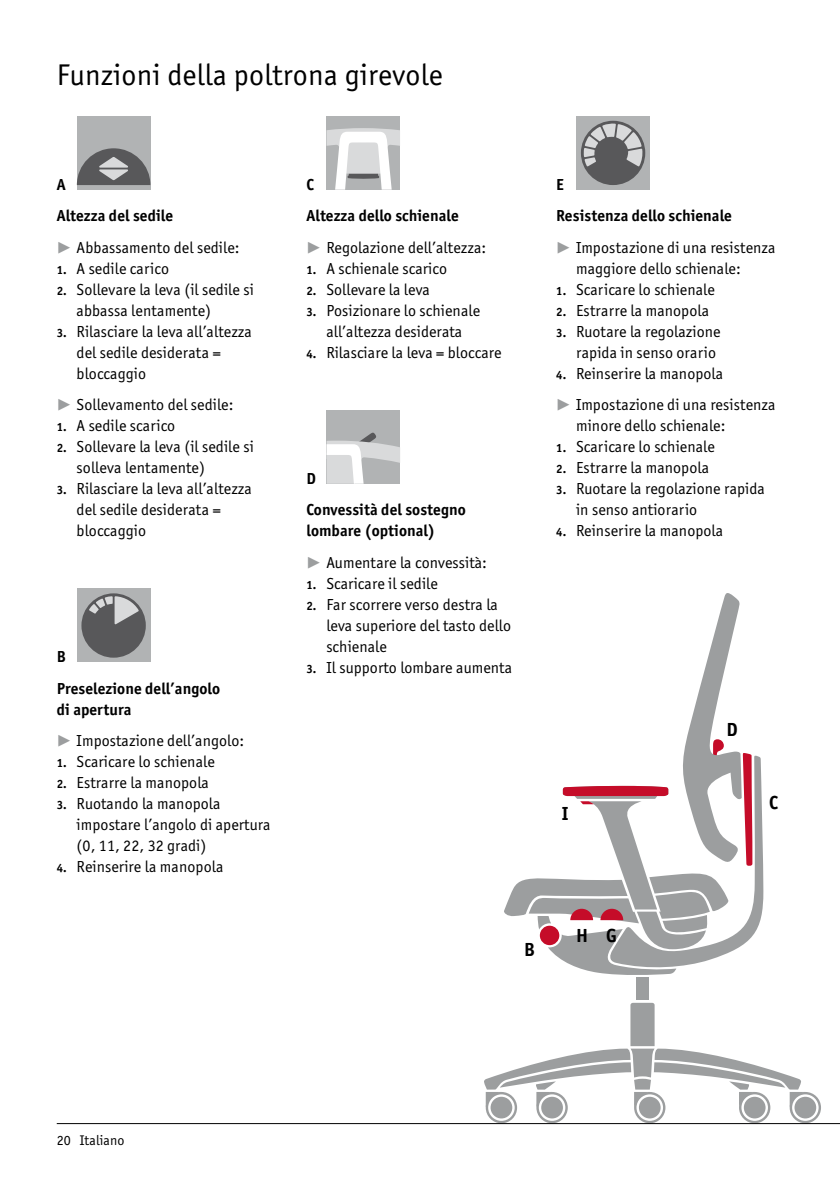
<style>
.page{position:relative;width:840px;height:1191px;background:#fff}
.page>*{position:absolute;margin:0;border:0;box-sizing:border-box;transform-origin:0 0}
.Head_Innen{font:30px "Officina San Itc T";letter-spacing:.01em;color:#000}
.Subline_Bold{font:700 19px "Officina San Itc T";color:#000}
.Text_Book{font:16px/21px "Officina San Itc T";letter-spacing:.005em;color:#000}
.Normal_Bold{font:700 16px/21px "Officina San Itc T";letter-spacing:.005em;color:#000}
.t1{font:14px "Officina San Itc T";letter-spacing:.005em;color:#000}
.s1{font-family:"European Pi Four";font-size:15px;color:#9c9e9f}
.s2{font-weight:700;font-size:12px}
</style>
<div class="page">
<svg style="left:484px;top:1002px;width:336px;height:121px"></svg>
<div style="left:636px;top:977px;width:12px;height:23px;background:#9c9e9f"></div>
<svg style="left:504px;top:593px;width:259px;height:382px"></svg>
<div style="left:326px;top:116px;width:74px;height:74px;background:#b1b3b4"></div>
<svg style="left:326px;top:128px;width:74px;height:62px"></svg>
<div style="left:576px;top:116px;width:73px;height:74px;background:#b1b3b4"></div>
<div style="left:580px;top:121px;width:65px;height:64px;background:#58585a;border-radius:50%"></div>
<svg style="left:583px;top:123px;width:59px;height:43px"></svg>
<div style="left:326px;top:410px;width:74px;height:74px;background:#b1b3b4"></div>
<svg style="left:326px;top:432px;width:74px;height:52px"></svg>
<hr style="left:57px;top:1123px;width:782px;height:1px;background:#000">
<div style="left:77px;top:116px;width:73px;height:74px;background:#b1b3b4"></div>
<svg style="left:77px;top:148px;width:73px;height:37px"></svg>
<div style="left:77px;top:589px;width:73px;height:73px;background:#b1b3b4"></div>
<div style="left:81px;top:593px;width:65px;height:64px;background:#58585a;border-radius:50%"></div>
<svg style="left:89px;top:596px;width:50px;height:28px"></svg>
<p class="Head_Innen" style="left:57px;top:57px;width:387px">Funzioni della poltrona girevole</p>
<p class="Normal_Bold" style="left:57px;top:173px;width:10px">A</p>
<p class="Normal_Bold" style="left:57px;top:205px;width:118px">Altezza del sedile</p>
<p class="Text_Book" style="left:57px;top:237px;width:184px"><span class="s1">P</span> Abbassamento del sedile:</p>
<p class="Text_Book" style="left:57px;top:258px;width:114px"><span class="s2">1.</span> A sedile carico</p>
<p class="Text_Book" style="left:57px;top:279px;width:198px"><span class="s2">2.</span> Sollevare la leva (il sedile si</p>
<p class="Text_Book" style="left:77px;top:300px;width:136px">abbassa lentamente)</p>
<p class="Text_Book" style="left:57px;top:321px;width:197px"><span class="s2">3.</span> Rilasciare la leva all’altezza</p>
<p class="Text_Book" style="left:77px;top:342px;width:145px">del sedile desiderata =</p>
<p class="Text_Book" style="left:77px;top:363px;width:71px">bloccaggio</p>
<p class="Text_Book" style="left:57px;top:394px;width:178px"><span class="s1">P</span> Sollevamento del sedile:</p>
<p class="Text_Book" style="left:57px;top:415px;width:120px"><span class="s2">1.</span> A sedile scarico</p>
<p class="Text_Book" style="left:57px;top:436px;width:198px"><span class="s2">2.</span> Sollevare la leva (il sedile si</p>
<p class="Text_Book" style="left:77px;top:457px;width:130px">solleva lentamente)</p>
<p class="Text_Book" style="left:57px;top:478px;width:197px"><span class="s2">3.</span> Rilasciare la leva all’altezza</p>
<p class="Text_Book" style="left:77px;top:499px;width:145px">del sedile desiderata =</p>
<p class="Text_Book" style="left:77px;top:520px;width:71px">bloccaggio</p>
<p class="Normal_Bold" style="left:57px;top:646px;width:11px">B</p>
<p class="Normal_Bold" style="left:57px;top:677px;width:165px">Preselezione dell’angolo di apertura</p>
<p class="Text_Book" style="left:57px;top:730px;width:189px"><span class="s1">P</span> Impostazione dell’angolo:</p>
<p class="Text_Book" style="left:57px;top:751px;width:159px"><span class="s2">1.</span> Scaricare lo schienale</p>
<p class="Text_Book" style="left:57px;top:772px;width:154px"><span class="s2">2.</span> Estrarre la manopola</p>
<p class="Text_Book" style="left:57px;top:793px;width:165px"><span class="s2">3.</span> Ruotando la manopola</p>
<p class="Text_Book" style="left:77px;top:814px;width:195px">impostare l’angolo di apertura</p>
<p class="Text_Book" style="left:77px;top:835px;width:131px">(0, 11, 22, 32 gradi)</p>
<p class="Text_Book" style="left:57px;top:856px;width:168px"><span class="s2">4.</span> Reinserire la manopola</p>
<p class="Normal_Bold" style="left:306px;top:173px;width:9px">C</p>
<p class="Normal_Bold" style="left:556px;top:173px;width:9px">E</p>
<p class="Normal_Bold" style="left:306px;top:205px;width:154px">Altezza dello schienale</p>
<p class="Text_Book" style="left:306px;top:237px;width:181px"><span class="s1">P</span> Regolazione dell’altezza:</p>
<p class="Text_Book" style="left:306px;top:258px;width:142px"><span class="s2">1.</span> A schienale scarico</p>
<p class="Text_Book" style="left:306px;top:279px;width:125px"><span class="s2">2.</span> Sollevare la leva</p>
<p class="Text_Book" style="left:306px;top:300px;width:175px"><span class="s2">3.</span> Posizionare lo schienale</p>
<p class="Text_Book" style="left:326px;top:321px;width:137px">all’altezza desiderata</p>
<p class="Text_Book" style="left:306px;top:342px;width:196px"><span class="s2">4.</span> Rilasciare la leva = bloccare</p>
<p class="Normal_Bold" style="left:306px;top:467px;width:11px">D</p>
<p class="Normal_Bold" style="left:306px;top:499px;width:161px">Convessità del sostegno lombare (optional)</p>
<p class="Text_Book" style="left:306px;top:552px;width:182px"><span class="s1">P</span> Aumentare la convessità:</p>
<p class="Text_Book" style="left:306px;top:573px;width:133px"><span class="s2">1.</span> Scaricare il sedile</p>
<p class="Text_Book" style="left:326px;top:594px;width:186px;text-indent:-20px"><span class="s2">2.</span> Far scorrere verso destra la leva superiore del tasto dello schienale</p>
<p class="Text_Book" style="left:306px;top:657px;width:207px"><span class="s2">3.</span> Il supporto lombare aumenta</p>
<p class="Normal_Bold" style="left:556px;top:205px;width:177px">Resistenza dello schienale</p>
<p class="Text_Book" style="left:556px;top:237px;width:221px"><span class="s1">P</span> Impostazione di una resistenza</p>
<p class="Text_Book" style="left:575px;top:258px;width:166px">maggiore dello schienale:</p>
<p class="Text_Book" style="left:556px;top:279px;width:160px"><span class="s2">1.</span> Scaricare lo schienale</p>
<p class="Text_Book" style="left:556px;top:300px;width:154px"><span class="s2">2.</span> Estrarre la manopola</p>
<p class="Text_Book" style="left:556px;top:321px;width:166px"><span class="s2">3.</span> Ruotare la regolazione</p>
<p class="Text_Book" style="left:575px;top:342px;width:141px">rapida in senso orario</p>
<p class="Text_Book" style="left:556px;top:363px;width:168px"><span class="s2">4.</span> Reinserire la manopola</p>
<p class="Text_Book" style="left:556px;top:394px;width:221px"><span class="s1">P</span> Impostazione di una resistenza</p>
<p class="Text_Book" style="left:575px;top:415px;width:151px">minore dello schienale:</p>
<p class="Text_Book" style="left:556px;top:436px;width:160px"><span class="s2">1.</span> Scaricare lo schienale</p>
<p class="Text_Book" style="left:556px;top:457px;width:154px"><span class="s2">2.</span> Estrarre la manopola</p>
<p class="Text_Book" style="left:556px;top:478px;width:210px"><span class="s2">3.</span> Ruotare la regolazione rapida</p>
<p class="Text_Book" style="left:575px;top:499px;width:123px">in senso antiorario</p>
<p class="Text_Book" style="left:556px;top:520px;width:168px"><span class="s2">4.</span> Reinserire la manopola</p>
<p class="Subline_Bold" style="left:561px;top:801px;width:8px">I</p>
<p class="Subline_Bold" style="left:726px;top:717px;width:13px">D</p>
<p class="Subline_Bold" style="left:768px;top:791px;width:10px">C</p>
<p class="Subline_Bold" style="left:524px;top:938px;width:12px">B</p>
<p class="Subline_Bold" style="left:575px;top:924px;width:13px">H</p>
<p class="Subline_Bold" style="left:606px;top:924px;width:12px">G</p>
<p class="t1" style="left:57px;top:1132px;width:69px">20 Italiano</p>
</div>
